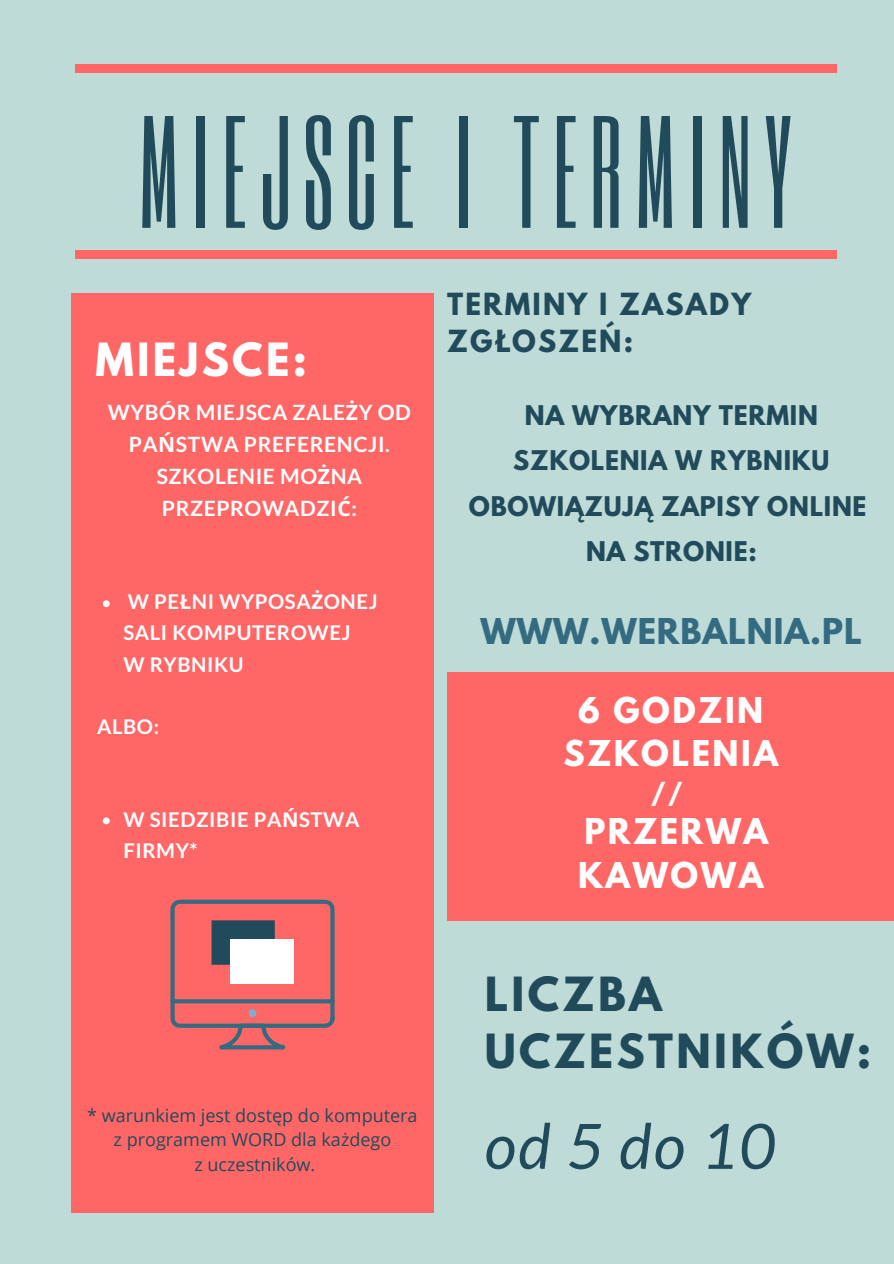
<style>
.page{position:relative;width:894px;height:1264px;background:#fff}
.page>*{position:absolute;margin:0;border:0;box-sizing:border-box;transform-origin:0 0}
.t1{font:132.45px "Six Caps";letter-spacing:.09em;color:#214b5b}
.t2{font:italic 62.55px "Lato";color:#214b5b}
.t3{font:700 41.7px/57.3px "League Spartan";letter-spacing:.08em;color:#214b5b}
.t4{font:700 40.5px "League Spartan";letter-spacing:.08em;color:#fff}
.t5{font:700 31.5px/43.5px "League Spartan";letter-spacing:.08em;color:#fff;text-align:center}
.t6{font:700 31.5px "League Spartan";letter-spacing:.03em;color:#356b80}
.t7{font:700 27px/36.9px "League Spartan";letter-spacing:.08em;color:#214b5b}
.t8{font:700 24.6px "League Spartan";color:#fff}
.t9{font:700 24px/45.5px "League Spartan";letter-spacing:.03em;color:#214b5b;text-align:center}
.t10{font:700 21px/32.1px "Lato";letter-spacing:.03em;color:#fff;text-align:center}
.t11{font:700 20.25px/31px "Lato";letter-spacing:.03em;color:#fff}
.t12{font:18px/24.8px "Open Sans";color:#214b5b;text-align:center}
.s1{font-family:"Noto Sans"}
</style>
<div class="page">
<div style="left:0;top:0;width:893px;height:1263px;background:#bedbd7"></div>
<div style="left:75px;top:65px;width:761px;height:7px;background:#ff6767"></div>
<div style="left:71px;top:293px;width:363px;height:919px;background:#ff6767"></div>
<div style="left:75px;top:250px;width:761px;height:8px;background:#ff6767"></div>
<svg style="left:103px;top:600px;width:7px;height:7px"></svg>
<svg style="left:103px;top:817px;width:7px;height:7px"></svg>
<svg style="left:170px;top:899px;width:164px;height:150px"></svg>
<div style="left:447px;top:672px;width:446px;height:248px;background:#ff6767"></div>
<h1 class="t1" style="left:138px;top:82px;width:655px">MIEJSCE I TERMINY</h1>
<h3 class="t4" style="left:95px;top:339px;width:213px">MIEJSCE:</h3>
<p class="t10" style="left:108px;top:395px;width:304px">WYBÓR MIEJSCA ZALE<span class="s1">Ż</span>Y OD<br>PA<span class="s1">Ń</span>STWA PREFERENCJI.<br>SZKOLENIE MO<span class="s1">Ż</span>NA<br>PRZEPROWADZI<span class="s1">Ć</span>:</p>
<p class="t11" style="left:123px;top:586px;width:255px">W PE<span class="s1">Ł</span>NI WYPOSA<span class="s1">Ż</span>ONEJ<br>SALI KOMPUTEROWEJ</p>
<p class="t11" style="left:123px;top:648px;width:122px">W RYBNIKU</p>
<p class="t11" style="left:97px;top:710px;width:64px">ALBO:</p>
<p class="t11" style="left:123px;top:803px;width:237px">W SIEDZIBIE PA<span class="s1">Ń</span>STWA<br>FIRMY*</p>
<h3 class="t7" style="left:447px;top:289px;width:305px">TERMINY I ZASADY<br>ZGŁOSZEŃ:</h3>
<p class="t9" style="left:469px;top:395px;width:399px">NA WYBRANY TERMIN<br>SZKOLENIA W RYBNIKU<br>OBOWIĄZUJĄ ZAPISY ONLINE<br>NA STRONIE:</p>
<h3 class="t6" style="left:480px;top:615px;width:382px">WWW.WERBALNIA.PL</h3>
<h3 class="t5" style="left:563px;top:692px;width:216px">6 GODZIN<br>SZKOLENIA</h3>
<p class="t8" style="left:650px;top:781px;width:34px">//</p>
<h3 class="t5" style="left:578px;top:813px;width:192px;text-align:left">PRZERWA<br>KAWOWA</h3>
<p class="t12" style="left:87px;top:1102px;width:332px">* warunkiem jest dostęp do komputera z programem WORD dla każdego<br>z uczestników.</p>
<h3 class="t3" style="left:484px;top:970px;width:388px">LICZBA<br>UCZESTNIKÓW:</h3>
<h2 class="t2" style="left:484px;top:1107px;width:292px">od 5 do 10</h2>
</div>
